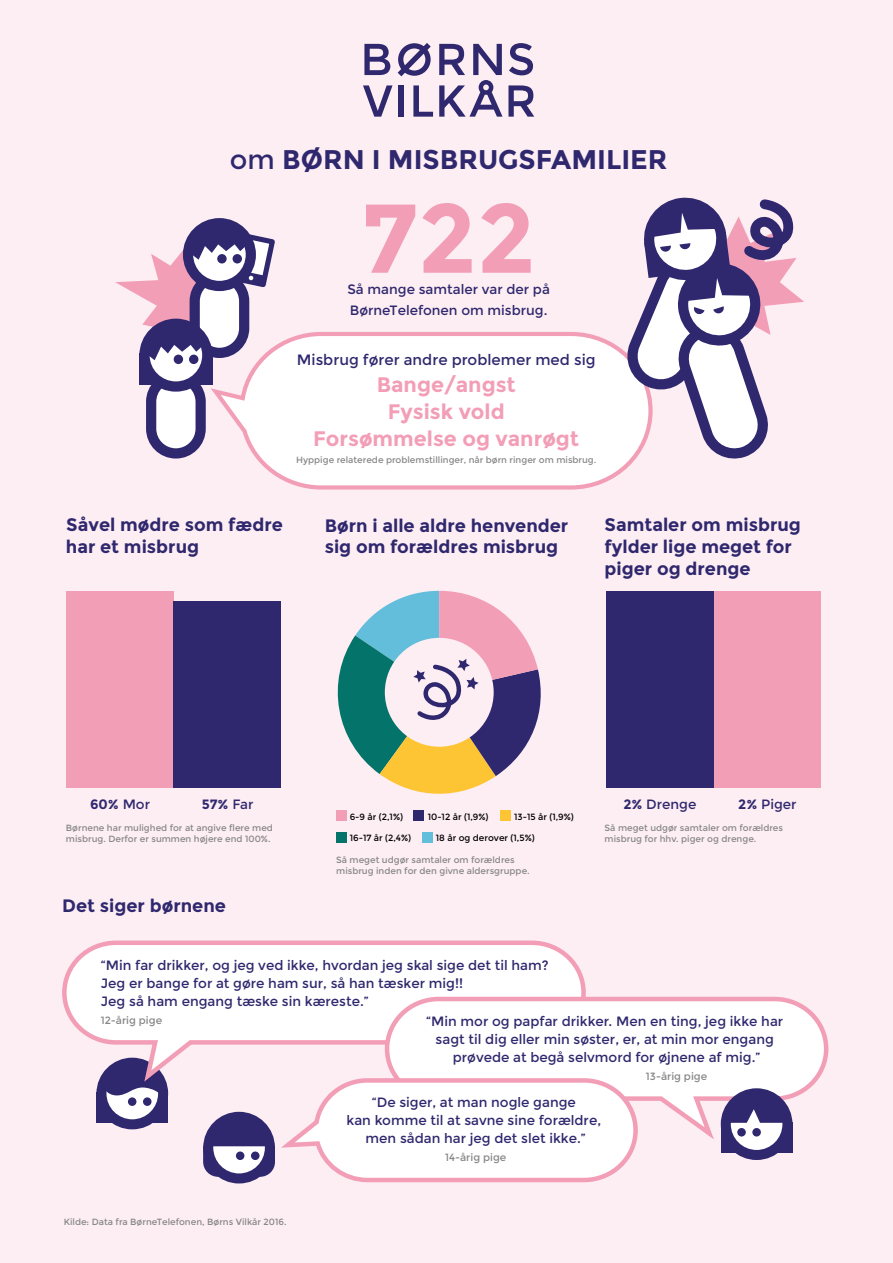
<style>
.page{position:relative;width:893px;height:1263px;background:#fdeef3}
.page>*{position:absolute;margin:0;border:0;box-sizing:border-box;transform-origin:0 0}
.t1{font:700 97.5px "Montserrat";color:#f39eb7}
.t2{font:700 27px "Montserrat";color:#2f286e}
.t3{font:700 21px/27px "Montserrat";color:#f39eb7;text-align:center}
.t4{font:700 18px/21.6px "Montserrat";color:#2f286e}
.t5{font:15px "Montserrat";color:#2f286e}
.t6{font:13.5px/18px "Montserrat";color:#2f286e;text-align:center}
.t7{font:700 13.5px "Montserrat";color:#2f286e}
.t8{font:10.5px "Montserrat";color:#878787}
.t9{font:9px/10.8px "Montserrat";color:#878787}
.t10{font:9px "Montserrat";color:#000}
.s1{font-weight:400}
.s2{font-weight:700}
</style>
<div class="page">
<div style="left:183px;top:218px;width:73px;height:73px;border:10px solid #2f286e;border-radius:50%"></div>
<div style="left:151px;top:377px;width:50px;height:76px;background:#fff;border-radius:25px"></div>
<div style="left:146px;top:372px;width:60px;height:86px;border:10px solid #2f286e;border-radius:25px"></div>
<div style="left:139px;top:353px;width:73px;height:32px;background:#2f286e"></div>
<svg style="left:145px;top:324px;width:62px;height:62px"></svg>
<div style="left:139px;top:319px;width:73px;height:73px;border:10px solid #2f286e;border-radius:50%"></div>
<svg style="left:115px;top:223px;width:160px;height:145px"></svg>
<svg style="left:206px;top:330px;width:419px;height:160px;background:#faf3f6"></svg>
<svg style="left:364px;top:44px;width:26px;height:31px"></svg>
<svg style="left:363px;top:85px;width:30px;height:32px"></svg>
<div style="left:399px;top:85px;width:5px;height:32px;background:#2f286e"></div>
<svg style="left:413px;top:85px;width:20px;height:32px"></svg>
<svg style="left:398px;top:43px;width:33px;height:33px"></svg>
<svg style="left:509px;top:43px;width:24px;height:32px"></svg>
<svg style="left:508px;top:85px;width:26px;height:32px"></svg>
<svg style="left:439px;top:44px;width:63px;height:73px"></svg>
<svg style="left:622px;top:197px;width:182px;height:273px"></svg>
<div style="left:96px;top:1092px;width:72px;height:31px;background:#2f286e"></div>
<svg style="left:101px;top:1063px;width:62px;height:61px"></svg>
<div style="left:96px;top:1058px;width:72px;height:71px;border:10px solid #2f286e;border-radius:50%"></div>
<svg style="left:103px;top:1087px;width:59px;height:8px"></svg>
<div style="left:143px;top:1097px;width:9px;height:9px;background:#2f286e;border-radius:50%"></div>
<div style="left:128px;top:1097px;width:8px;height:9px;background:#2f286e;border-radius:50%"></div>
<svg style="left:62px;top:940px;width:524px;height:147px"></svg>
<svg style="left:383px;top:994px;width:446px;height:151px"></svg>
<svg style="left:203px;top:1076px;width:437px;height:108px"></svg>
<div style="left:721px;top:1122px;width:71px;height:31px;background:#2f286e"></div>
<svg style="left:726px;top:1093px;width:61px;height:62px"></svg>
<div style="left:721px;top:1088px;width:71px;height:72px;border:10px solid #2f286e;border-radius:50%"></div>
<div style="left:752px;top:1128px;width:9px;height:8px;background:#2f286e;border-radius:50%"></div>
<div style="left:737px;top:1128px;width:9px;height:8px;background:#2f286e;border-radius:50%"></div>
<svg style="left:728px;top:1093px;width:59px;height:30px;background:#473e7d"></svg>
<div style="left:66px;top:591px;width:107px;height:197px;background:#f39eb7"></div>
<div style="left:173px;top:601px;width:108px;height:187px;background:#2f286e"></div>
<div style="left:713px;top:591px;width:108px;height:197px;background:#f39eb7"></div>
<div style="left:606px;top:591px;width:107px;height:197px;background:#2f286e"></div>
<div style="left:336px;top:810px;width:11px;height:11px;background:#f39eb7"></div>
<div style="left:336px;top:833px;width:11px;height:10px;background:#047369"></div>
<div style="left:422px;top:833px;width:10px;height:10px;background:#63bedc"></div>
<div style="left:414px;top:810px;width:10px;height:11px;background:#2f286e"></div>
<div style="left:500px;top:810px;width:10px;height:11px;background:#fdc533"></div>
<svg style="left:337px;top:591px;width:204px;height:203px"></svg>
<h2 class="t2" style="left:230px;top:143px;width:439px"><span class="s1">om</span> BØRN I MISBRUGSFAMILIER</h2>
<h1 class="t1" style="left:361px;top:180px;width:176px">722</h1>
<p class="t6" style="left:350px;top:301px;width:199px">BørneTelefonen om misbrug.</p>
<p class="t5" style="left:297px;top:351px;width:300px">Misbrug fører andre problemer med sig</p>
<h3 class="t3" style="left:313px;top:372px;width:267px">Bange/angst<br>Fysisk vold<br>Forsømmelse og vanrøgt</h3>
<p class="t9" style="left:296px;top:455px;width:302px">Hyppige relaterede problemstillinger, når børn ringer om misbrug.</p>
<p class="t6" style="left:347px;top:280px;width:204px">Så mange samtaler var der på</p>
<h3 class="t4" style="left:66px;top:514px;width:218px">Såvel mødre som fædre har et misbrug</h3>
<h3 class="t4" style="left:325px;top:515px;width:245px">Børn i alle aldre henvender sig om forældres misbrug</h3>
<h3 class="t4" style="left:605px;top:514px;width:198px">Samtaler om misbrug fylder lige meget for piger og drenge</h3>
<p class="t7" style="left:90px;top:796px;width:62px">60% <span class="s1">Mor</span></p>
<p class="t7" style="left:202px;top:796px;width:53px">57% <span class="s1">Far</span></p>
<p class="t6" style="left:623px;top:796px;width:75px"><span class="s2">2%</span> Drenge</p>
<p class="t6" style="left:738px;top:796px;width:60px"><span class="s2">2%</span> Piger</p>
<p class="t10" style="left:350px;top:811px;width:55px">6-9 år (2,1%)</p>
<p class="t10" style="left:350px;top:833px;width:63px">16-17 år (2,4%)</p>
<p class="t10" style="left:436px;top:833px;width:100px">18 år og derover (1,5%)</p>
<p class="t10" style="left:428px;top:811px;width:62px">10-12 år (1,9%)</p>
<p class="t10" style="left:514px;top:811px;width:61px">13-15 år (1,9%)</p>
<p class="t9" style="left:66px;top:823px;width:208px">Børnene har mulighed for at angive flere med misbrug. Derfor er summen højere end 100%.</p>
<p class="t9" style="left:605px;top:823px;width:180px">Så meget udgør samtaler om forældres misbrug for hhv. piger og drenge.</p>
<h3 class="t4" style="left:62px;top:895px;width:165px">Det siger børnene</h3>
<p class="t9" style="left:336px;top:855px;width:195px">Så meget udgør samtaler om forældres misbrug inden for den givne aldersgruppe.</p>
<p class="t6" style="left:101px;top:957px;width:449px;text-align:left">“Min far drikker, og jeg ved ikke, hvordan jeg skal sige det til ham?<br>Jeg er bange for at gøre ham sur, så han tæsker mig!!<br>Jeg så ham engang tæske sin kæreste.”</p>
<p class="t8" style="left:101px;top:1014px;width:63px">12-årig pige</p>
<p class="t6" style="left:426px;top:1012px;width:359px">“Min mor og papfar drikker. Men en ting, jeg ikke har sagt til dig eller min søster, er, at min mor engang prøvede at begå selvmord for øjnene af mig.”</p>
<p class="t8" style="left:646px;top:1070px;width:63px">13-årig pige</p>
<p class="t6" style="left:347px;top:1093px;width:256px">“De siger, at man nogle gange<br>kan komme til at savne sine forældre, men sådan har jeg det slet ikke.”</p>
<p class="t8" style="left:445px;top:1151px;width:63px">14-årig pige</p>
<p class="t9" style="left:64px;top:1217px;width:224px">Kilde: Data fra BørneTelefonen, Børns Vilkår 2016.</p>
</div>
